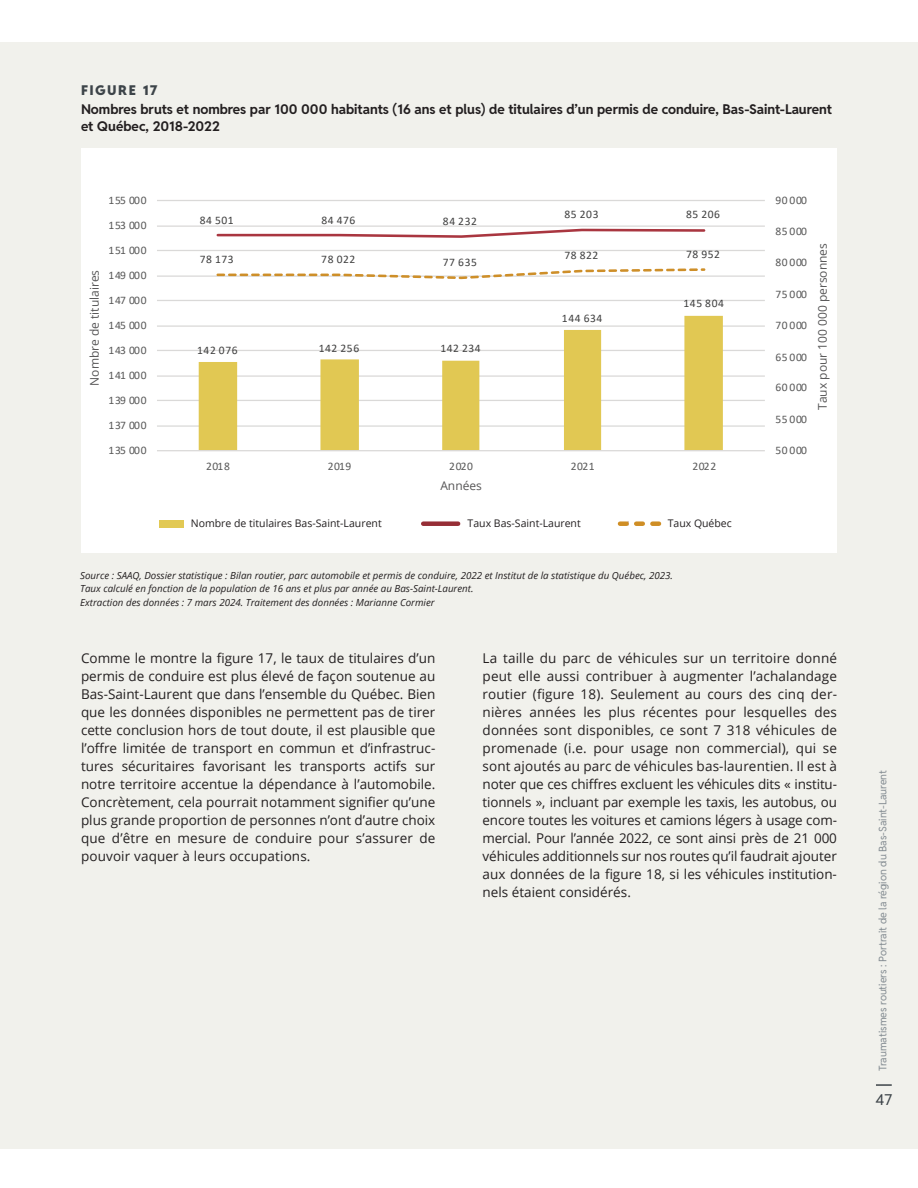
<style>
.page{position:relative;width:918px;height:1188px;background:#fff}
.page>*{position:absolute;margin:0;border:0;box-sizing:border-box;transform-origin:0 0}
.t1{font:15px "Reddit Sans";color:#3d4449}
.t2{font:13.5px/18px "Open Sans";letter-spacing:.005em;color:#231f20;text-align:justify}
.t3{font:700 13.5px/16.5px "Reddit Sans";color:#231f20}
.t4{font:900 13.5px "Reddit Sans";letter-spacing:.115em;color:#3d4449}
.t5{font:12.75px "Calibri";letter-spacing:-.025em;color:#595959}
.t6{font:12px "Open Sans";color:#565556}
.t7{font:11.55px "Calibri";letter-spacing:.03em;color:#595959}
.t8{font:11.55px "Calibri";letter-spacing:.05em;color:#404040}
.t9{font:11.55px "Calibri";color:#595959}
.t10{font:10.5px "Open Sans";color:#231f20}
.t11{font:10.5px "Reddit Sans";color:#858d93}
.t12{font:italic 9.75px/13.5px "Open Sans";color:#231f20}
</style>
<div class="page">
<div style="left:0;top:42px;width:918px;height:1107px;background:#f1f1ec"></div>
<div style="left:81px;top:148px;width:756px;height:405px;background:#fff"></div>
<svg style="left:157px;top:200px;width:608px;height:252px"></svg>
<svg style="left:620px;top:521px;width:39px;height:5px"></svg>
<div style="left:423px;top:521px;width:35px;height:5px;background:#962e36"></div>
<div style="left:159px;top:520px;width:25px;height:7px;background:#e2c954"></div>
<svg style="left:876px;top:1084px;width:16px;height:2px"></svg>
<p class="t4" style="left:81px;top:78px;width:78px">FIGURE 17</p>
<p class="t3" style="left:81px;top:100px;width:753px">Nombres bruts et nombres par 100 000 habitants (16 ans et plus) de titulaires d’un permis de conduire, Bas-Saint-Laurent et Québec, 2018-2022</p>
<p class="t7" style="left:109px;top:193px;width:39px">155 000</p>
<p class="t7" style="left:109px;top:217px;width:39px">153 000</p>
<p class="t7" style="left:109px;top:242px;width:39px">151 000</p>
<p class="t6" style="left:86px;top:386px;width:117px;rotate:-90deg">Nombre de titulaires</p>
<p class="t7" style="left:109px;top:267px;width:39px">149 000</p>
<p class="t5" style="left:89px;top:379px;width:106px;rotate:-90deg">Nombre de titulaires</p>
<p class="t7" style="left:109px;top:292px;width:39px">147 000</p>
<p class="t7" style="left:109px;top:317px;width:39px">145 000</p>
<p class="t7" style="left:109px;top:342px;width:39px">143 000</p>
<p class="t7" style="left:109px;top:367px;width:39px">141 000</p>
<p class="t7" style="left:109px;top:392px;width:39px">139 000</p>
<p class="t7" style="left:109px;top:417px;width:39px">137 000</p>
<p class="t7" style="left:109px;top:442px;width:39px">135 000</p>
<p class="t8" style="left:200px;top:212px;width:36px">84 501</p>
<p class="t8" style="left:321px;top:212px;width:36px">84 476</p>
<p class="t8" style="left:443px;top:213px;width:36px">84 232</p>
<p class="t8" style="left:200px;top:251px;width:36px">78 173</p>
<p class="t8" style="left:321px;top:251px;width:36px">78 022</p>
<p class="t8" style="left:443px;top:254px;width:36px">77 635</p>
<p class="t8" style="left:197px;top:342px;width:42px">142 076</p>
<p class="t8" style="left:319px;top:340px;width:42px">142 256</p>
<p class="t8" style="left:440px;top:340px;width:42px">142 234</p>
<p class="t8" style="left:564px;top:207px;width:36px">85 203</p>
<p class="t8" style="left:686px;top:207px;width:36px">85 206</p>
<p class="t8" style="left:564px;top:248px;width:36px">78 822</p>
<p class="t8" style="left:686px;top:246px;width:36px">78 952</p>
<p class="t8" style="left:562px;top:310px;width:42px">144 634</p>
<p class="t8" style="left:684px;top:295px;width:42px">145 804</p>
<p class="t7" style="left:206px;top:458px;width:25px">2018</p>
<p class="t7" style="left:328px;top:458px;width:25px">2019</p>
<p class="t7" style="left:449px;top:458px;width:25px">2020</p>
<p class="t7" style="left:571px;top:458px;width:25px">2021</p>
<p class="t7" style="left:692px;top:458px;width:25px">2022</p>
<p class="t5" style="left:441px;top:476px;width:40px">Années</p>
<p class="t6" style="left:440px;top:478px;width:43px">Années</p>
<p class="t9" style="left:314px;top:510px;width:118px">Nombre de titulaires BSL</p>
<p class="t7" style="left:487px;top:510px;width:41px">taux BSL</p>
<p class="t10" style="left:191px;top:516px;width:192px">Nombre de titulaires Bas-Saint-Laurent</p>
<p class="t10" style="left:468px;top:516px;width:115px">Taux Bas-Saint-Laurent</p>
<p class="t10" style="left:668px;top:516px;width:66px">Taux Québec</p>
<p class="t12" style="left:80px;top:568px;width:594px">Source : SAAQ, Dossier statistique : Bilan routier, parc automobile et permis de conduire, 2022 et Institut de la statistique du Québec, 2023.<br>Taux calculé en fonction de la population de 16 ans et plus par année au Bas-Saint-Laurent.<br>Extraction des données : 7 mars 2024. Traitement des données : Marianne Cormier</p>
<p class="t7" style="left:776px;top:192px;width:33px">90 000</p>
<p class="t7" style="left:776px;top:223px;width:33px">85 000</p>
<p class="t7" style="left:776px;top:254px;width:33px">80 000</p>
<p class="t7" style="left:776px;top:286px;width:33px">75 000</p>
<p class="t7" style="left:776px;top:317px;width:33px">70 000</p>
<p class="t7" style="left:776px;top:349px;width:33px">65 000</p>
<p class="t7" style="left:776px;top:380px;width:33px">60 000</p>
<p class="t7" style="left:776px;top:412px;width:33px">55 000</p>
<p class="t6" style="left:814px;top:410px;width:168px;rotate:-90deg">Taux pour 100 000 personnes</p>
<p class="t5" style="left:811px;top:402px;width:154px;rotate:-90deg">Taux pour 100 000 personnes</p>
<p class="t7" style="left:776px;top:442px;width:33px">50 000</p>
<p class="t2" style="left:81px;top:649px;width:356px">Comme le montre la figure 17, le taux de titulaires d’un permis de conduire est plus élevé de façon soutenue au Bas-Saint-Laurent que dans l’ensemble du Québec. Bien que les données disponibles ne permettent pas de tirer cette conclusion hors de tout doute, il est plausible que l’offre limitée de transport en commun et d’infrastruc&shy;tures sécuritaires favorisant les transports actifs sur notre territoire accentue la dépendance à l’automobile.<br>Concrètement, cela pourrait notamment signifier qu’une plus grande proportion de personnes n’ont d’autre choix que d’être en mesure de conduire pour s’assurer de pouvoir vaquer à leurs occupations.</p>
<p class="t2" style="left:483px;top:649px;width:356px">La taille du parc de véhicules sur un territoire donné peut elle aussi contribuer à augmenter l’achalandage routier (figure 18). Seulement au cours des cinq der&shy;nières années les plus récentes pour lesquelles des données sont disponibles, ce sont 7 318 véhicules de promenade (i.e. pour usage non commercial), qui se sont ajoutés au parc de véhicules bas-laurentien. Il est à noter que ces chiffres excluent les véhicules dits « institu&shy;tionnels », incluant par exemple les taxis, les autobus, ou encore toutes les voitures et camions légers à usage com&shy;mercial. Pour l’année 2022, ce sont ainsi près de 21 000 véhicules additionnels sur nos routes qu’il faudrait ajouter aux données de la figure 18, si les véhicules institution&shy;nels étaient considérés.</p>
<p class="t11" style="left:875px;top:1071px;width:303px;rotate:-90deg">Traumatismes routiers : Portrait de la région du Bas-Saint-Laurent</p>
<p class="t1" style="left:875px;top:1088px;width:18px">47</p>
</div>
